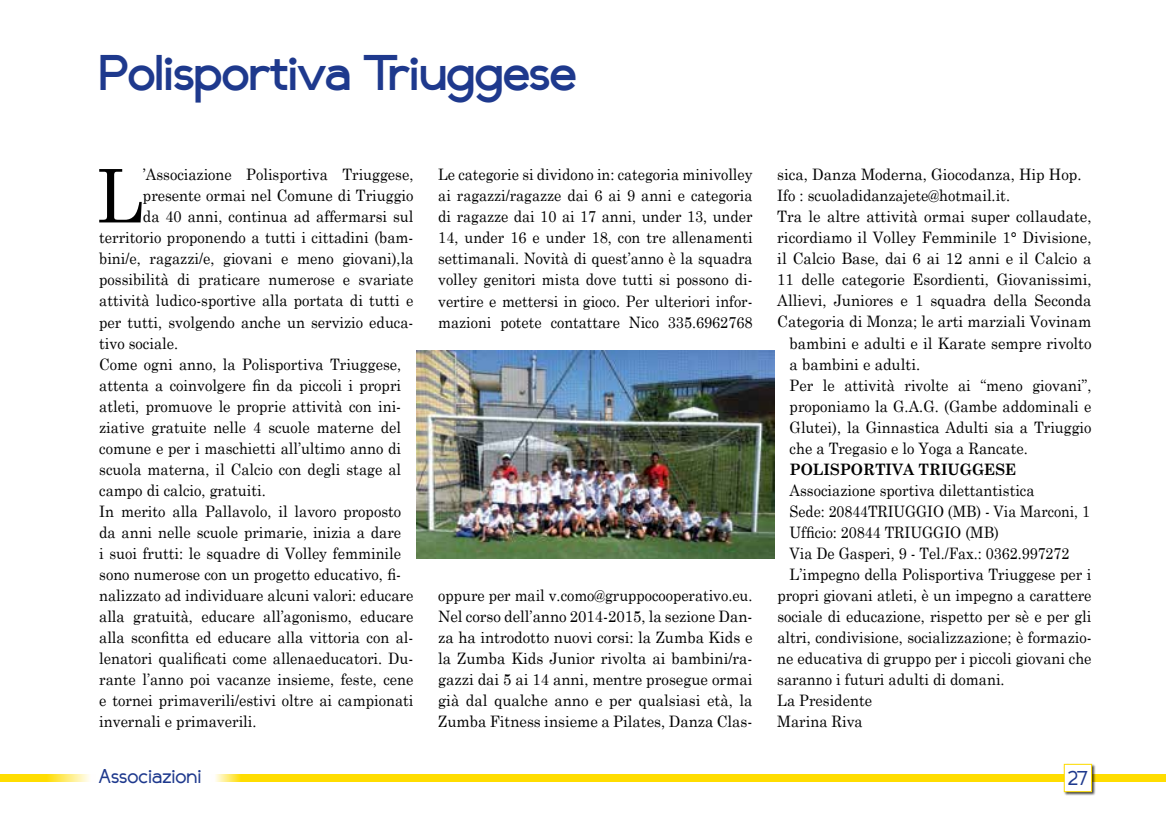
<style>
.page{position:relative;width:1166px;height:819px;background:#fff}
.page>*{position:absolute;margin:0;border:0;box-sizing:border-box;transform-origin:0 0}
.t1{font:73.85px "Century Schoolbook";color:#000;scale:.93 1}
.t2{font:700 43.75px "Compass";color:#1e398d}
.t3{font:17.5px "Compass";color:#1e398d}
.t4{font:15.75px "Century Schoolbook";color:#000;scale:.93 1}
.t5{font:15.75px/21px "Century Schoolbook";color:#000;text-align:justify;scale:.92 1}
.t6{font:15.75px "Century Schoolbook";color:#000;scale:.95 1}
.t7{font:15.75px "Century Schoolbook";color:#000;scale:.91 1}
.t8{font:15.75px "Century Schoolbook";color:#000;scale:.9 1}
.t9{font:700 15.75px "Century Schoolbook";color:#000;scale:.93 1}
</style>
<div class="page">
<div style="left:211px;top:774px;width:955px;height:7px;background:#fd0"></div>
<svg style="left:0;top:774px;width:89px;height:7px"></svg>
<div style="left:1063px;top:763px;width:33px;height:33px;background:#000;opacity:.75"></div>
<div style="left:1064px;top:763px;width:28px;height:29px;background:#fff;border:1px solid #fd0"></div>
<img style="left:416px;top:350px;width:359px;height:208px">
<h2 class="t2" style="left:99px;top:39px;width:478px">Polisportiva Triuggese</h2>
<h1 class="t1" style="left:97px;top:150px;width:51px">L</h1>
<p class="t4" style="left:143px;top:165px;width:292px">’Associazione Polisportiva Triuggese,</p>
<p class="t4" style="left:143px;top:186px;width:292px">presente ormai nel Comune di Triuggio</p>
<p class="t4" style="left:143px;top:207px;width:292px">da 40 anni, continua ad affermarsi sul</p>
<p class="t4" style="left:99px;top:228px;width:339px">territorio proponendo a tutti i cittadini (bam-</p>
<p class="t4" style="left:99px;top:249px;width:339px">bini/e, ragazzi/e, giovani e meno giovani),la</p>
<p class="t4" style="left:99px;top:270px;width:339px">possibilità di praticare numerose e svariate</p>
<p class="t4" style="left:99px;top:291px;width:339px">attività ludico-sportive alla portata di tutti e</p>
<p class="t4" style="left:99px;top:312px;width:339px">per tutti, svolgendo anche un servizio educa-</p>
<p class="t4" style="left:99px;top:333px;width:86px">tivo sociale.</p>
<p class="t4" style="left:99px;top:354px;width:326px">Come ogni anno, la Polisportiva Triuggese,</p>
<p class="t4" style="left:99px;top:375px;width:326px">attenta a coinvolgere fin da piccoli i propri</p>
<p class="t4" style="left:99px;top:396px;width:326px">atleti, promuove le proprie attività con ini-</p>
<p class="t4" style="left:99px;top:417px;width:326px">ziative gratuite nelle 4 scuole materne del</p>
<p class="t4" style="left:99px;top:438px;width:326px">comune e per i maschietti all’ultimo anno di</p>
<p class="t4" style="left:99px;top:459px;width:326px">scuola materna, il Calcio con degli stage al</p>
<p class="t4" style="left:99px;top:480px;width:181px">campo di calcio, gratuiti.</p>
<p class="t4" style="left:99px;top:501px;width:326px">In merito alla Pallavolo, il lavoro proposto</p>
<p class="t4" style="left:99px;top:522px;width:326px">da anni nelle scuole primarie, inizia a dare</p>
<p class="t4" style="left:99px;top:543px;width:326px">i suoi frutti: le squadre di Volley femminile</p>
<p class="t4" style="left:99px;top:564px;width:326px">sono numerose con un progetto educativo, fi-</p>
<p class="t4" style="left:99px;top:585px;width:339px">nalizzato ad individuare alcuni valori: educare</p>
<p class="t4" style="left:99px;top:606px;width:339px">alla gratuità, educare all’agonismo, educare</p>
<p class="t4" style="left:99px;top:627px;width:339px">alla sconfitta ed educare alla vittoria con al-</p>
<p class="t4" style="left:99px;top:648px;width:339px">lenatori qualificati come allenaeducatori. Du-</p>
<p class="t4" style="left:99px;top:669px;width:339px">rante l’anno poi vacanze insieme, feste, cene</p>
<p class="t4" style="left:99px;top:690px;width:339px">e tornei primaverili/estivi oltre ai campionati</p>
<p class="t4" style="left:99px;top:711px;width:171px">invernali e primaverili.</p>
<p class="t5" style="left:438px;top:164px;width:343px">Le categorie si dividono in: categoria minivolley ai ragazzi/ragazze dai 6 ai 9 anni e categoria di ragazze dai 10 ai 17 anni, under 13, under 14, under 16 e under 18, con tre allenamenti settimanali. Novità di quest’anno è la squadra volley genitori mista dove tutti si possono di&shy;vertire e mettersi in gioco. Per ulteriori infor&shy;mazioni potete contattare Nico 335.6962768</p>
<p class="t5" style="left:438px;top:584px;width:343px">oppure per mail v.como@gruppocooperativo.eu.<br>Nel corso dell’anno 2014-2015, la sezione Dan&shy;za ha introdotto nuovi corsi: la Zumba Kids e la Zumba Kids Junior rivolta ai bambini/ra&shy;gazzi dai 5 ai 14 anni, mentre prosegue ormai già dal qualche anno e per qualsiasi età, la Zumba Fitness insieme a Pilates, Danza Clas-</p>
<p class="t6" style="left:777px;top:165px;width:322px">sica, Danza Moderna, Giocodanza, Hip Hop.</p>
<p class="t4" style="left:777px;top:186px;width:252px">Ifo : scuoladidanzajete@hotmail.it.</p>
<p class="t6" style="left:777px;top:207px;width:332px">Tra le altre attività ormai super collaudate,</p>
<p class="t6" style="left:777px;top:228px;width:332px">ricordiamo il Volley Femminile 1° Divisione,</p>
<p class="t6" style="left:777px;top:249px;width:332px">il Calcio Base, dai 6 ai 12 anni e il Calcio a</p>
<p class="t6" style="left:777px;top:270px;width:332px">11 delle categorie Esordienti, Giovanissimi,</p>
<p class="t6" style="left:777px;top:291px;width:332px">Allievi, Juniores e 1 squadra della Seconda</p>
<p class="t6" style="left:777px;top:312px;width:332px">Categoria di Monza; le arti marziali Vovinam</p>
<p class="t6" style="left:789px;top:333px;width:319px">bambini e adulti e il Karate sempre rivolto</p>
<p class="t6" style="left:789px;top:354px;width:139px">a bambini e adulti.</p>
<p class="t4" style="left:789px;top:375px;width:326px">Per le attività rivolte ai “meno giovani”,</p>
<p class="t4" style="left:789px;top:396px;width:326px">proponiamo la G.A.G. (Gambe addominali e</p>
<p class="t4" style="left:789px;top:417px;width:326px">Glutei), la Ginnastica Adulti sia a Triuggio</p>
<p class="t4" style="left:789px;top:438px;width:258px">che a Tregasio e lo Yoga a Rancate.</p>
<p class="t9" style="left:789px;top:459px;width:245px">POLISPORTIVA TRIUGGESE</p>
<p class="t4" style="left:789px;top:480px;width:265px">Associazione sportiva dilettantistica</p>
<p class="t8" style="left:789px;top:501px;width:335px">Sede: 20844TRIUGGIO (MB) - Via Marconi, 1</p>
<p class="t7" style="left:789px;top:522px;width:231px">Ufficio: 20844 TRIUGGIO (MB)</p>
<p class="t7" style="left:789px;top:543px;width:309px">Via De Gasperi, 9 - Tel./Fax.: 0362.997272</p>
<p class="t4" style="left:789px;top:564px;width:326px">L’impegno della Polisportiva Triuggese per i</p>
<p class="t4" style="left:777px;top:585px;width:339px">propri giovani atleti, è un impegno a carattere</p>
<p class="t4" style="left:777px;top:606px;width:339px">sociale di educazione, rispetto per sè e per gli</p>
<p class="t4" style="left:777px;top:627px;width:339px">altri, condivisione, socializzazione; è formazio-</p>
<p class="t4" style="left:777px;top:648px;width:339px">ne educativa di gruppo per i piccoli giovani che</p>
<p class="t4" style="left:777px;top:669px;width:246px">saranno i futuri adulti di domani.</p>
<p class="t4" style="left:777px;top:690px;width:103px">La Presidente</p>
<p class="t4" style="left:777px;top:711px;width:93px">Marina Riva</p>
<p class="t3" style="left:99px;top:763px;width:104px">Associazioni</p>
<p class="t3" style="left:1068px;top:764px;width:22px">27</p>
</div>
